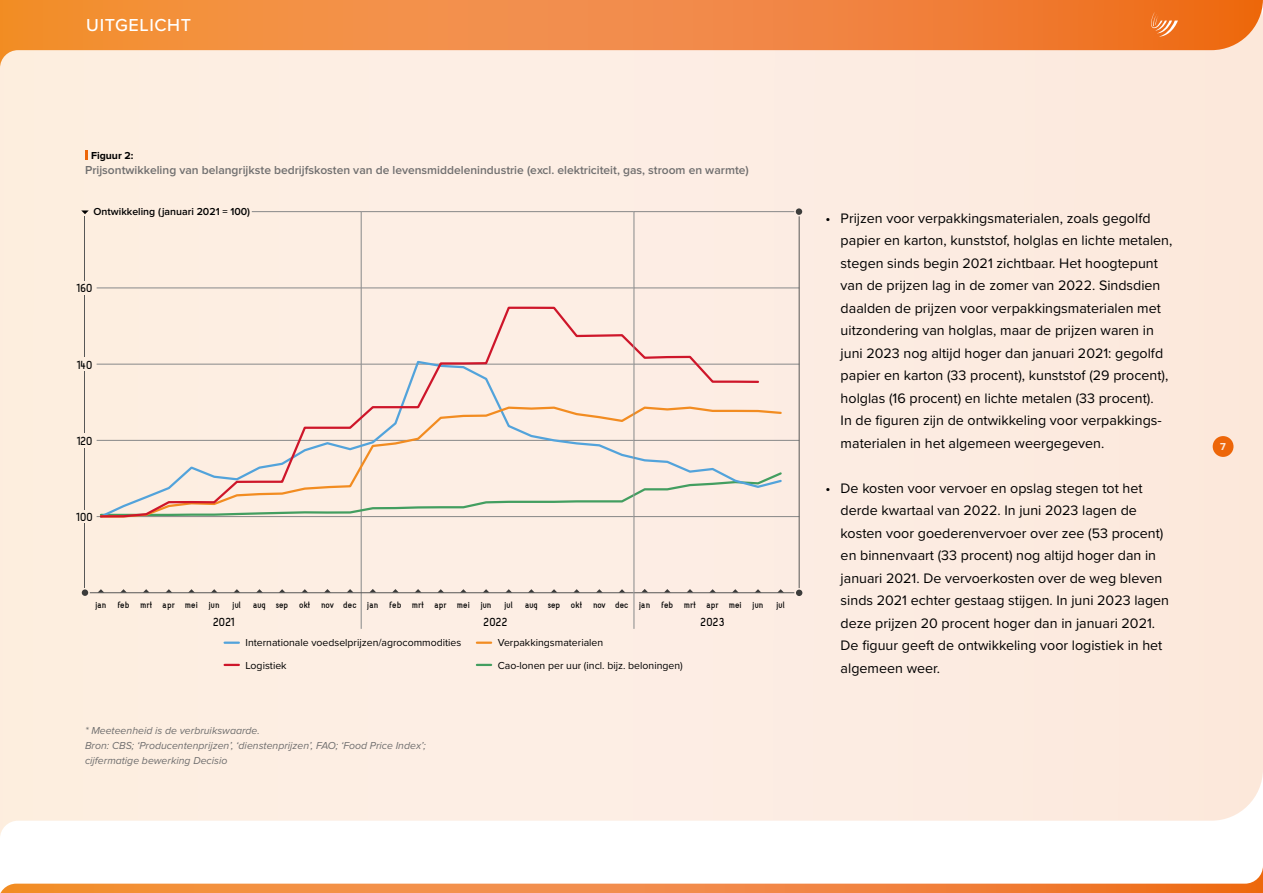
<style>
.page{position:relative;width:1263px;height:893px;background:#fff}
.page>*{position:absolute;margin:0;border:0;box-sizing:border-box;transform-origin:0 0}
.t1{font:500 18px "Proxima Nova";letter-spacing:.035em;color:#fff}
.t2{font:700 15px "Acid";color:#000}
.t3{font:14.25px/22.5px "Proxima Nova";color:#000}
.t4{font:600 12px "Proxima Nova";color:#706f6f}
.t5{font:700 12px "Acid";letter-spacing:-.015em;color:#000}
.t6{font:italic 10.5px/15px "Proxima Nova";color:#706f6f}
.t7{font:10.5px/22.2px "Proxima Nova";color:#000}
.t8{font:600 10.5px "Proxima Nova";color:#000}
.t9{font:700 10.5px "Proxima Nova";color:#000}
.t10{font:700 10.5px "Proxima Nova";color:#fff}
</style>
<div class="page">
<svg style="left:0;top:867px;width:1263px;height:26px"></svg>
<div style="left:0;top:68px;width:1263px;height:768px;background:#fcece1"></div>
<svg style="left:0;top:0;width:1263px;height:68px;background:#f4a268"></svg>
<svg style="left:1150px;top:12px;width:28px;height:25px"></svg>
<svg style="left:85px;top:151px;width:2px;height:9px"></svg>
<div style="left:53px;top:204px;width:751px;height:486px;background:#fdeee3"></div>
<svg style="left:477px;top:642px;width:14px;height:2px"></svg>
<svg style="left:477px;top:664px;width:14px;height:2px"></svg>
<svg style="left:225px;top:642px;width:14px;height:2px"></svg>
<svg style="left:225px;top:664px;width:14px;height:2px"></svg>
<hr style="left:252px;top:211px;width:542px;height:1px;background:#878787">
<hr style="left:97px;top:516px;width:702px;height:1px;background:#878787">
<hr style="left:97px;top:440px;width:702px;height:1px;background:#878787">
<hr style="left:97px;top:364px;width:702px;height:1px;background:#878787">
<hr style="left:97px;top:288px;width:702px;height:1px;background:#878787">
<hr style="left:361px;top:212px;width:1px;height:417px;background:#878787">
<hr style="left:799px;top:216px;width:1px;height:372px;background:#575756">
<div style="left:796px;top:208px;width:6px;height:7px;background:#3c3c3b;border-radius:50%"></div>
<svg style="left:97px;top:589px;width:7px;height:3px"></svg>
<svg style="left:120px;top:589px;width:7px;height:3px"></svg>
<svg style="left:143px;top:589px;width:7px;height:3px"></svg>
<svg style="left:165px;top:589px;width:7px;height:3px"></svg>
<svg style="left:188px;top:589px;width:7px;height:3px"></svg>
<svg style="left:211px;top:589px;width:7px;height:3px"></svg>
<svg style="left:233px;top:589px;width:7px;height:3px"></svg>
<svg style="left:256px;top:589px;width:7px;height:3px"></svg>
<svg style="left:279px;top:589px;width:7px;height:3px"></svg>
<svg style="left:301px;top:589px;width:7px;height:3px"></svg>
<svg style="left:324px;top:589px;width:7px;height:3px"></svg>
<svg style="left:347px;top:589px;width:7px;height:3px"></svg>
<svg style="left:369px;top:589px;width:7px;height:3px"></svg>
<svg style="left:392px;top:589px;width:7px;height:3px"></svg>
<svg style="left:415px;top:589px;width:7px;height:3px"></svg>
<svg style="left:437px;top:589px;width:7px;height:3px"></svg>
<svg style="left:460px;top:589px;width:7px;height:3px"></svg>
<svg style="left:483px;top:589px;width:7px;height:3px"></svg>
<svg style="left:505px;top:589px;width:7px;height:3px"></svg>
<svg style="left:641px;top:589px;width:7px;height:3px"></svg>
<svg style="left:664px;top:589px;width:7px;height:3px"></svg>
<svg style="left:686px;top:589px;width:7px;height:3px"></svg>
<svg style="left:709px;top:589px;width:7px;height:3px"></svg>
<svg style="left:732px;top:589px;width:7px;height:3px"></svg>
<svg style="left:754px;top:589px;width:7px;height:3px"></svg>
<svg style="left:777px;top:589px;width:7px;height:3px"></svg>
<svg style="left:528px;top:589px;width:7px;height:3px"></svg>
<svg style="left:551px;top:589px;width:6px;height:3px"></svg>
<svg style="left:573px;top:589px;width:7px;height:3px"></svg>
<svg style="left:596px;top:589px;width:7px;height:3px"></svg>
<svg style="left:618px;top:589px;width:7px;height:3px"></svg>
<hr style="left:90px;top:592px;width:704px;height:1px;background:#575756">
<div style="left:82px;top:589px;width:6px;height:7px;background:#3c3c3b;border-radius:50%"></div>
<svg style="left:796px;top:590px;width:6px;height:6px"></svg>
<svg style="left:81px;top:210px;width:8px;height:4px"></svg>
<hr style="left:85px;top:216px;width:1px;height:65px;background:#575756">
<hr style="left:85px;top:295px;width:1px;height:62px;background:#575756">
<hr style="left:85px;top:371px;width:1px;height:62px;background:#575756">
<hr style="left:85px;top:524px;width:1px;height:64px;background:#575756">
<hr style="left:85px;top:448px;width:1px;height:61px;background:#575756">
<svg style="left:760px;top:405px;width:23px;height:114px;background:#f3e6da"></svg>
<svg style="left:99px;top:305px;width:661px;height:214px;background:#f6e7dc"></svg>
<hr style="left:634px;top:212px;width:1px;height:417px;background:#878787">
<p class="t1" style="left:86px;top:12px;width:106px">UITGELICHT</p>
<p class="t9" style="left:91px;top:151px;width:44px">Figuur 2:</p>
<p class="t4" style="left:85px;top:165px;width:665px">Prijsontwikkeling van belangrijkste bedrijfskosten van de levensmiddelenindustrie (excl. elektriciteit, gas, stroom en warmte)</p>
<p class="t8" style="left:94px;top:207px;width:158px">Ontwikkeling (januari 2021 = 100)</p>
<p class="t2" style="left:77px;top:283px;width:17px">160</p>
<p class="t2" style="left:77px;top:359px;width:17px">140</p>
<p class="t2" style="left:77px;top:435px;width:17px">120</p>
<p class="t2" style="left:77px;top:511px;width:18px">100</p>
<p class="t5" style="left:95px;top:600px;width:691px">jan feb mrt apr mei jun jul aug sep okt nov dec jan feb mrt apr mei jun jul aug sep okt nov dec jan feb mrt apr mei jun jul</p>
<p class="t2" style="left:213px;top:617px;width:23px">2021</p>
<p class="t2" style="left:484px;top:617px;width:25px">2022</p>
<p class="t2" style="left:701px;top:617px;width:26px">2023</p>
<p class="t7" style="left:245px;top:631px;width:217px">Internationale voedselprijzen/agrocommodities<br>Logistiek</p>
<p class="t6" style="left:85px;top:723px;width:342px">* Meeteenheid is de verbruikswaarde.<br>Bron: CBS; ‘Producentenprijzen’, ‘dienstenprijzen’, FAO; ‘Food Price Index’; cijfermatige bewerking Decisio</p>
<p class="t7" style="left:498px;top:631px;width:187px">Verpakkingsmaterialen<br>Cao-lonen per uur (incl. bijz. beloningen)</p>
<p class="t3" style="left:841px;top:206px;width:333px;text-indent:-15px">• Prijzen voor verpakkingsmaterialen, zoals gegolfd papier en karton, kunststof, holglas en lichte metalen, stegen sinds begin 2021 zichtbaar. Het hoogtepunt van de prijzen lag in de zomer van 2022. Sindsdien daalden de prijzen voor verpakkingsmaterialen met uitzondering van holglas, maar de prijzen waren in juni 2023 nog altijd hoger dan januari 2021: gegolfd papier en karton (33 procent), kunststof (29 procent), holglas (16 procent) en lichte metalen (33 procent).<br>In de figuren zijn de ontwikkeling voor verpakkings&shy;materialen in het algemeen weergegeven.</p>
<p class="t3" style="left:841px;top:476px;width:330px;text-indent:-15px">• De kosten voor vervoer en opslag stegen tot het derde kwartaal van 2022. In juni 2023 lagen de kosten voor goederenvervoer over zee (53 procent) en binnenvaart (33 procent) nog altijd hoger dan in januari 2021. De vervoerkosten over de weg bleven sinds 2021 echter gestaag stijgen. In juni 2023 lagen deze prijzen 20 procent hoger dan in januari 2021.<br>De figuur geeft de ontwikkeling voor logistiek in het algemeen weer.</p>
<p class="t10" style="left:1220px;top:442px;width:7px">7</p>
</div>
